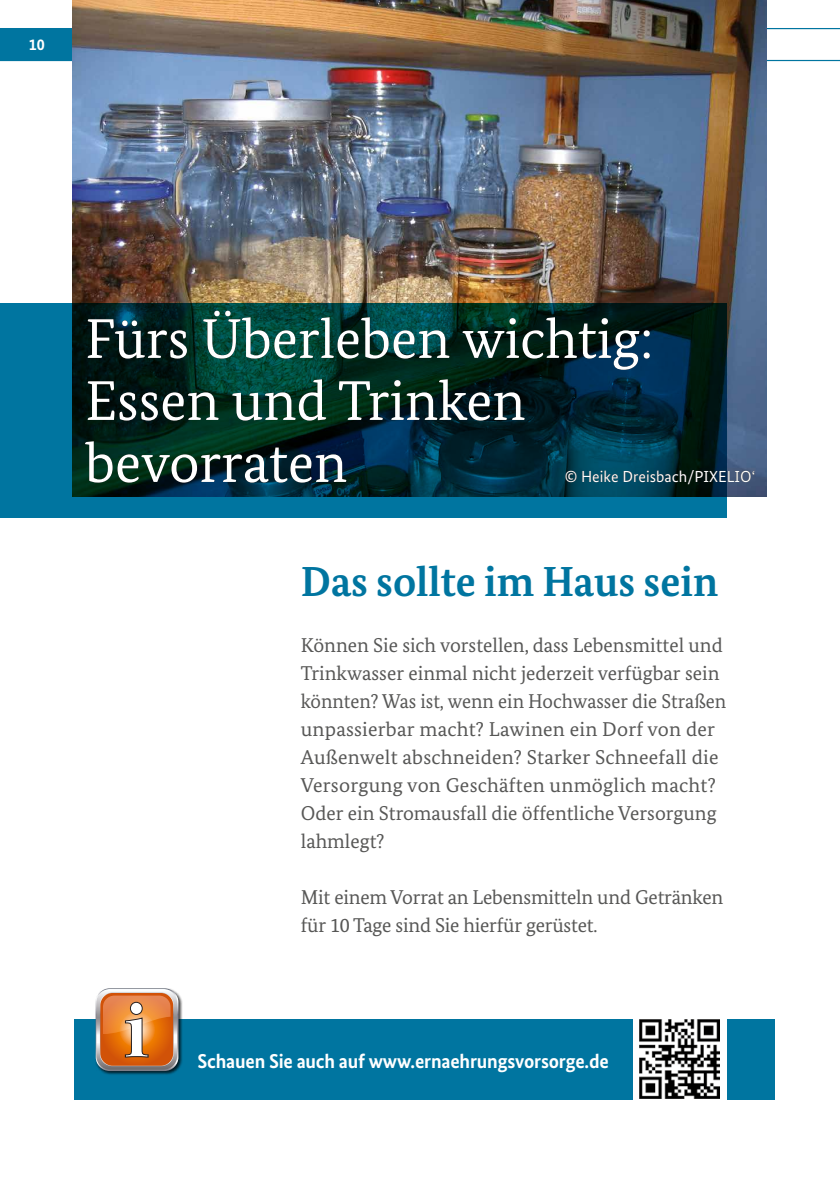
<style>
.page{position:relative;width:840px;height:1191px;background:#fff}
.page>*{position:absolute;margin:0;border:0;box-sizing:border-box;transform-origin:0 0}
.t1{font:56px/62px "Bundes Serif";color:#fff}
.t2{font:700 42px "Bundes Serif";color:#0075a0}
.t3{font:20px/28px "Bundes Serif";color:#575756}
.t4{font:700 20px "Bundes Sans";letter-spacing:-.01em;color:#fff}
.t5{font:16px "Bundes Sans";color:#fff}
.t6{font:700 16px "Bundes Sans";color:#fff}
</style>
<div class="page">
<svg style="left:0;top:28px;width:839px;height:33px"></svg>
<div style="left:0;top:29px;width:74px;height:32px;background:#0075a0"></div>
<img style="left:73px;top:0;width:692px;height:497px">
<svg style="left:0;top:303px;width:726px;height:214px;background:#003741"></svg>
<div style="left:74px;top:1019px;width:700px;height:80px;background:#0075a0"></div>
<div style="left:95px;top:988px;width:88px;height:87px;background:#000;opacity:.75"></div>
<svg style="left:96px;top:988px;width:82px;height:83px;background:#d48c58"></svg>
<div style="left:632px;top:1012px;width:94px;height:94px;background:#fff"></div>
<img style="left:639px;top:1019px;width:80px;height:80px">
<p class="t6" style="left:29px;top:35px;width:18px">10</p>
<h1 class="t1" style="left:85px;top:307px;width:569px">Fürs Überleben wichtig:<br>Essen und Trinken bevorraten</h1>
<p class="t5" style="left:564px;top:467px;width:192px">© Heike Dreisbach/PIXELIO‘</p>
<h3 class="t2" style="left:300px;top:556px;width:418px">Das sollte im Haus sein</h3>
<p class="t3" style="left:300px;top:631px;width:426px">Können Sie sich vorstellen, dass Lebensmittel und Trinkwasser einmal nicht jederzeit verfügbar sein könnten? Was ist, wenn ein Hochwasser die Straßen unpassierbar macht? Lawinen ein Dorf von der Außenwelt abschneiden? Starker Schneefall die Versorgung von Geschäften unmöglich macht?<br>Oder ein Stromausfall die öffentliche Versorgung lahmlegt?</p>
<p class="t3" style="left:300px;top:883px;width:424px">Mit einem Vorrat an Lebensmitteln und Getränken für 10 Tage sind Sie hierfür gerüstet.</p>
<p class="t4" style="left:197px;top:1048px;width:412px">Schauen Sie auch auf www.ernaehrungsvorsorge.de</p>
</div>
